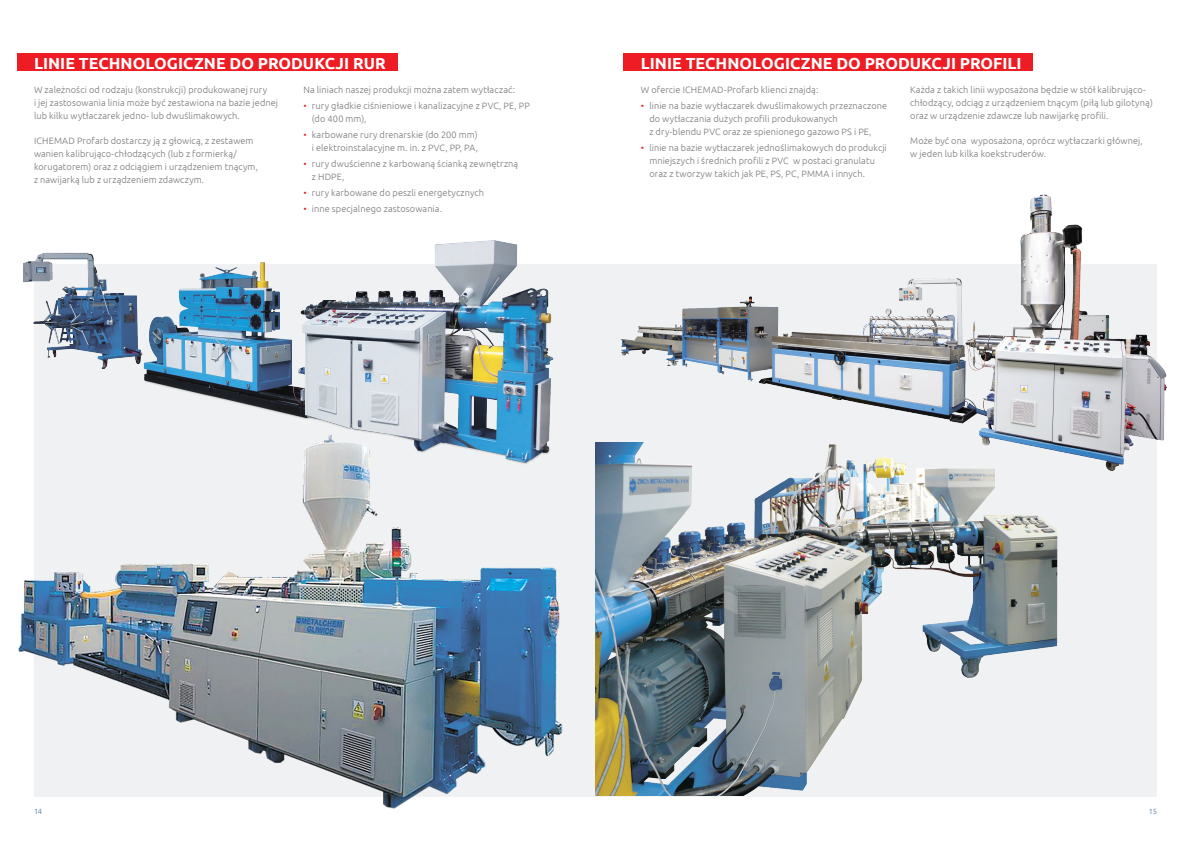
<style>
.page{position:relative;width:1191px;height:842px;background:#fff}
.page>*{position:absolute;margin:0;border:0;box-sizing:border-box;transform-origin:0 0}
.naglowek_01_BIALY{font:700 16px "Ubuntu";color:#fff}
.body_01{font:300 9.2px/13px "Ubuntu";letter-spacing:.01em;color:#77777a}
.PAGINA_prawa{font:300 7.5px "Ubuntu";color:#416e9f}
.PAGINA{font:300 7.5px "Ubuntu";color:#416e9f}
.s1{color:#ee1d23}
</style>
<div class="page">
<div style="left:34px;top:264px;width:1123px;height:533px;background:#f0f1f2"></div>
<img style="left:24px;top:240px;width:530px;height:181px">
<img style="left:18px;top:421px;width:545px;height:388px">
<div style="left:17px;top:54px;width:380px;height:17px;background:#ee1d23"></div>
<div style="left:624px;top:54px;width:409px;height:17px;background:#ee1d23"></div>
<img style="left:595px;top:443px;width:463px;height:353px">
<img style="left:610px;top:194px;width:557px;height:308px">
<p class="naglowek_01_BIALY" style="left:34px;top:54px;width:353px">LINIE TECHNOLOGICZNE DO PRODUKCJI RUR</p>
<p class="body_01" style="left:34px;top:83px;width:245px">W zależności od rodzaju (konstrukcji) produkowanej rury<br>i jej zastosowania linia może być zestawiona na bazie jednej lub kilku wytłaczarek jedno- lub dwuślimakowych.</p>
<p class="body_01" style="left:34px;top:134px;width:225px">ICHEMAD Profarb dostarczy ją z głowicą, z zestawem wanien kalibrująco-chłodzących (lub z formierką/ korugatorem) oraz z odciągiem i urządzeniem tnącym, z nawijarką lub z urządzeniem zdawczym.</p>
<p class="body_01" style="left:303px;top:83px;width:213px">Na liniach naszej produkcji można zatem wytłaczać:</p>
<p class="body_01" style="left:312px;top:99px;width:219px;text-indent:-9px"><span class="s1">•</span> rury gładkie ciśnieniowe i kanalizacyjne z PVC, PE, PP (do 400 mm),</p>
<p class="body_01" style="left:303px;top:128px;width:176px;text-align:right"><span class="s1">•</span> karbowane rury drenarskie (do 200 mm) i elektroinstalacyjne m. in. z PVC, PP, PA,</p>
<p class="body_01" style="left:312px;top:157px;width:208px;text-indent:-9px"><span class="s1">•</span> rury dwuścienne z karbowaną ścianką zewnętrzną z HDPE,</p>
<p class="body_01" style="left:303px;top:186px;width:182px"><span class="s1">•</span> rury karbowane do peszli energetycznych</p>
<p class="body_01" style="left:303px;top:202px;width:140px"><span class="s1">•</span> inne specjalnego zastosowania.</p>
<p class="naglowek_01_BIALY" style="left:641px;top:54px;width:382px">LINIE TECHNOLOGICZNE DO PRODUKCJI PROFILI</p>
<p class="body_01" style="left:641px;top:83px;width:179px">W ofercie ICHEMAD-Profarb klienci znajdą:</p>
<p class="body_01" style="left:649px;top:99px;width:239px;text-indent:-9px"><span class="s1">•</span> linie na bazie wytłaczarek dwuślimakowych przeznaczone do wytłaczania dużych profili produkowanych<br>z dry-blendu PVC oraz ze spienionego gazowo PS i PE,</p>
<p class="body_01" style="left:649px;top:141px;width:239px;text-indent:-9px"><span class="s1">•</span> linie na bazie wytłaczarek jednoślimakowych do produkcji mniejszych i średnich profili z PVC w postaci granulatu oraz z tworzyw takich jak PE, PS, PC, PMMA i innych.</p>
<p class="body_01" style="left:910px;top:83px;width:244px">Każda z takich linii wyposażona będzie w stół kalibrująco&shy;chłodzący, odciąg z urządzeniem tnącym (piłą lub gilotyną) oraz w urządzenie zdawcze lub nawijarkę profili.</p>
<p class="body_01" style="left:910px;top:134px;width:234px">Może być ona wyposażona, oprócz wytłaczarki głównej, w jeden lub kilka koekstruderów.</p>
<p class="PAGINA_prawa" style="left:34px;top:807px;width:10px">14</p>
<p class="PAGINA" style="left:1148px;top:807px;width:10px">15</p>
</div>
